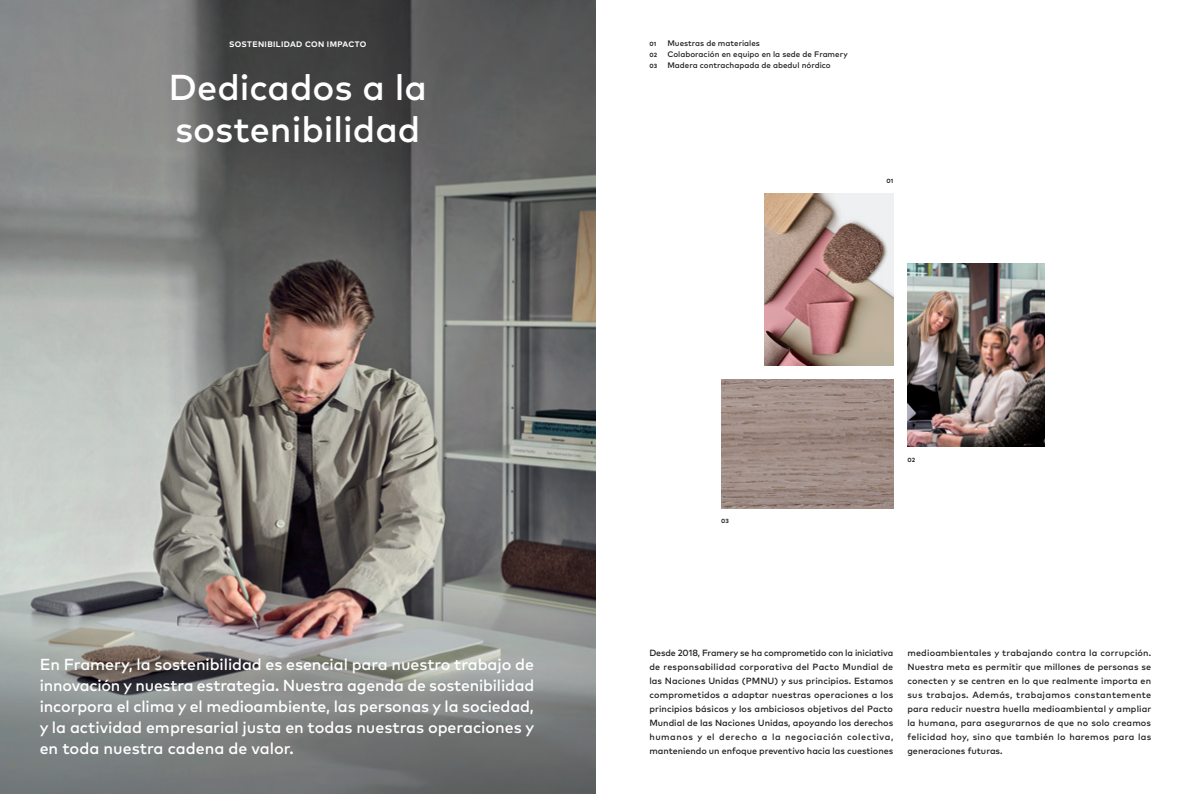
<style>
.page{position:relative;width:1191px;height:794px;background:#fff}
.page>*{position:absolute;margin:0;border:0;box-sizing:border-box;transform-origin:0 0}
.t1{font:500 36px/42px "Mark Pro";color:#fff}
.t2{font:500 16px/21px "Mark Pro";color:#fff;text-align:justify}
.t3{font:500 9px/14px "Mark Pro";letter-spacing:-.005em;color:#231f20;text-align:justify}
.t4{font:500 8px "Mark Pro";color:#231f20}
.t5{font:700 8px "Mark Pro";letter-spacing:.045em;color:#fff}
.t6{font:700 6px "Mark Pro";letter-spacing:.025em;color:#231f20}
</style>
<div class="page">
<img style="left:0;top:0;width:595px;height:794px">
<img style="left:764px;top:193px;width:129px;height:172px">
<img style="left:907px;top:264px;width:137px;height:183px">
<img style="left:721px;top:379px;width:172px;height:129px">
<p class="t5" style="left:229px;top:38px;width:139px">SOSTENIBILIDAD CON IMPACTO</p>
<h1 class="t1" style="left:169px;top:63px;width:260px">Dedicados a la sostenibilidad</h1>
<p class="t6" style="left:649px;top:39px;width:8px">01</p>
<p class="t4" style="left:667px;top:37px;width:94px">Muestras de materiales</p>
<p class="t6" style="left:649px;top:50px;width:9px">02</p>
<p class="t4" style="left:667px;top:48px;width:182px">Colaboración en equipo en la sede de Framery</p>
<p class="t6" style="left:649px;top:61px;width:9px">03</p>
<p class="t4" style="left:667px;top:59px;width:165px">Madera contrachapada de abedul nórdico</p>
<p class="t6" style="left:886px;top:176px;width:8px">01</p>
<p class="t6" style="left:721px;top:516px;width:9px">03</p>
<p class="t6" style="left:907px;top:455px;width:9px">02</p>
<p class="t2" style="left:40px;top:653px;width:496px">En Framery, la sostenibilidad es esencial para nuestro trabajo de innovación y nuestra estrategia. Nuestra agenda de sostenibilidad incorpora el clima y el medioambiente, las personas y la sociedad, y la actividad empresarial justa en todas nuestras operaciones y en toda nuestra cadena de valor.</p>
<p class="t3" style="left:649px;top:645px;width:245px">Desde 2018, Framery se ha comprometido con la iniciativa de responsabilidad corporativa del Pacto Mundial de las Naciones Unidas (PMNU) y sus principios. Estamos comprometidos a adaptar nuestras operaciones a los principios básicos y los ambiciosos objetivos del Pacto Mundial de las Naciones Unidas, apoyando los derechos humanos y el derecho a la negociación colectiva, manteniendo un enfoque preventivo hacia las cuestiones</p>
<p class="t3" style="left:907px;top:645px;width:245px">medioambientales y trabajando contra la corrupción.<br>Nuestra meta es permitir que millones de personas se conecten y se centren en lo que realmente importa en sus trabajos. Además, trabajamos constantemente para reducir nuestra huella medioambiental y ampliar la humana, para asegurarnos de que no solo creamos felicidad hoy, sino que también lo haremos para las generaciones futuras.</p>
</div>
